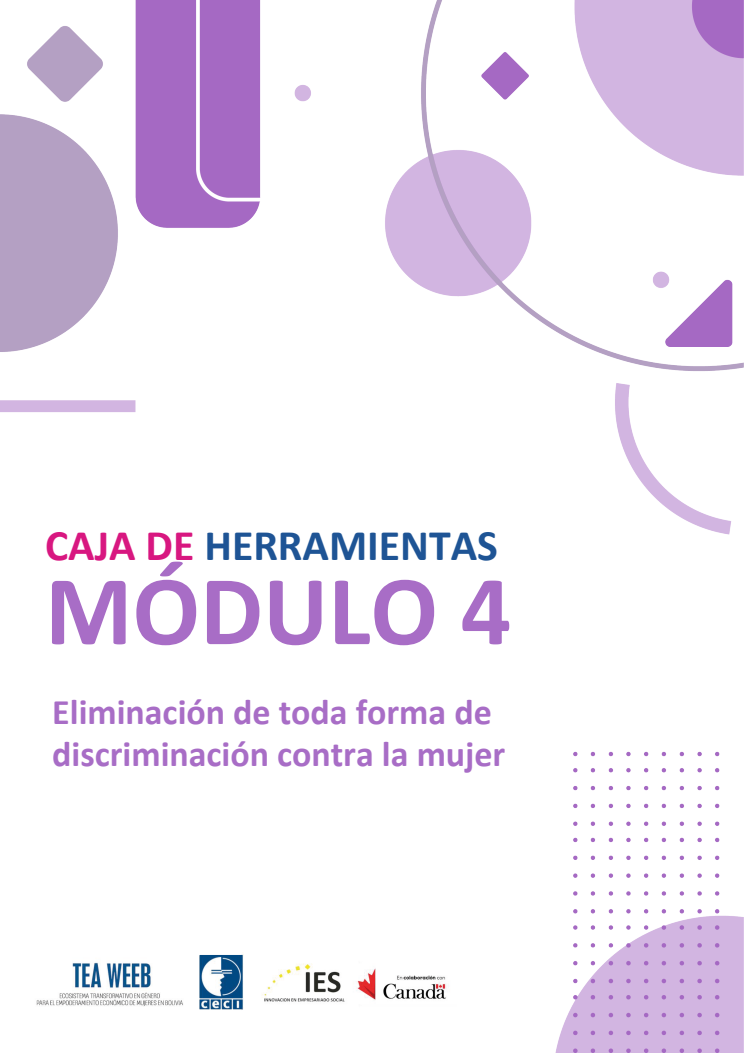
<style>
.page{position:relative;width:744px;height:1053px;background:#fff}
.page>*{position:absolute;margin:0;border:0;box-sizing:border-box;transform-origin:0 0}
.t1{font:700 100px "Calibri";color:#a86dc6}
.t2{font:700 43.76px "Calibri";color:#1e5495}
.t3{font:700 36px "Calibri";color:#a86dc6}
.s1{color:#d81780}
</style>
<div class="page">
<img style="left:0;top:0;width:744px;height:1052px">
<img style="left:32px;top:952px;width:425px;height:59px">
<p class="t2" style="left:45px;top:527px;width:454px"><span class="s1">CAJA DE</span> HERRAMIENTAS</p>
<p class="t1" style="left:45px;top:569px;width:468px">MÓDULO 4</p>
<p class="t3" style="left:52px;top:696px;width:441px">Eliminación de toda forma de</p>
<h1 class="t3" style="left:52px;top:738px;width:454px">discriminación contra la mujer</h1>
</div>
